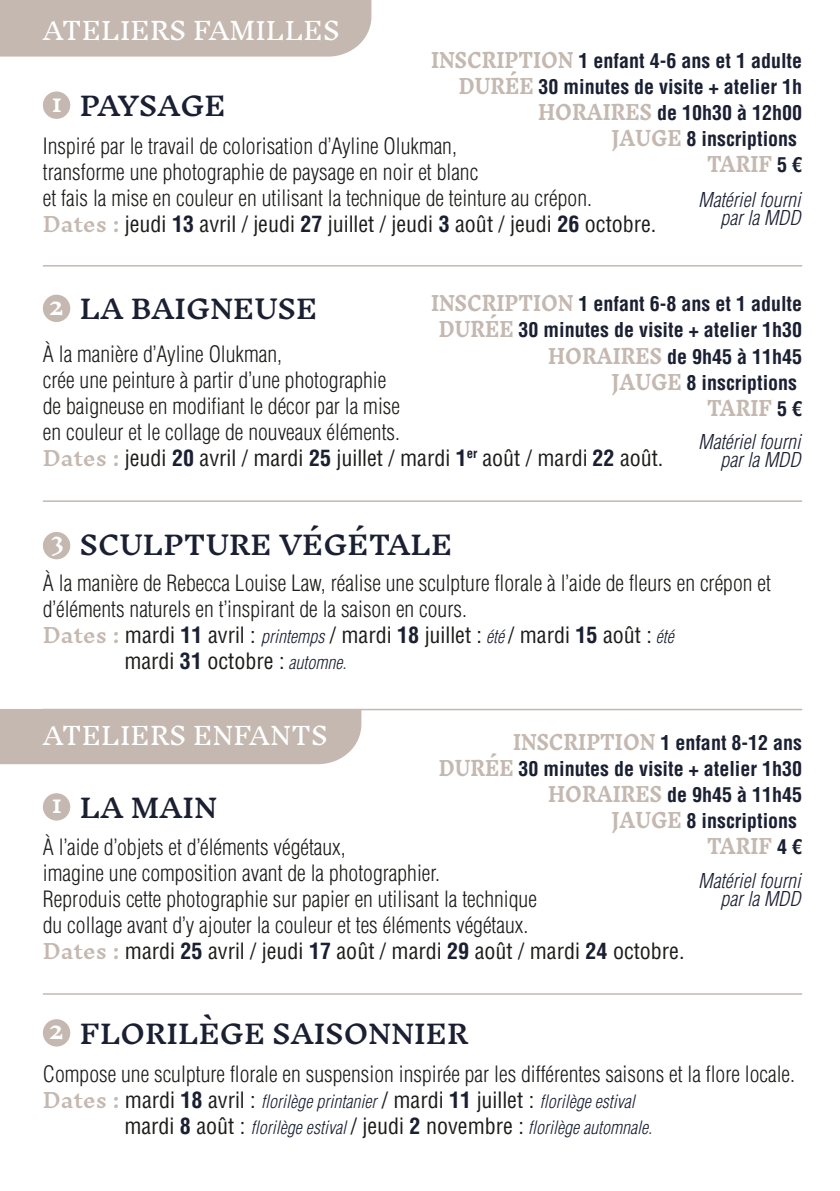
<style>
.page{position:relative;width:840px;height:1191px;background:#fff}
.page>*{position:absolute;margin:0;border:0;box-sizing:border-box;transform-origin:0 0}
.t1{font:600 26px "Inknut Antiqua";color:#1a1f32}
.t2{font:24px "Inknut Antiqua";color:#fff}
.t3{font:600 23.2px "Inknut Antiqua";color:#fff}
.t4{font:300 condensed 22px/26px "Helvetica LT Std";color:#1d1d1b}
.t5{font:condensed 22px "Helvetica LT Std";color:#1d1d1b}
.t6{font:700 condensed 20px/26px "Helvetica LT Std";color:#1a1f32;text-align:right}
.t7{font:italic 300 condensed 20px/18px "Helvetica LT Std";color:#1a1f32;text-align:right}
.t8{font:700 20px "Inknut Antiqua";color:#c4b8b0;scale:.87 1}
.t9{font:italic 300 condensed 18px/26px "Helvetica LT Std";color:#1a1f32}
.s1{font-family:"Inknut Antiqua";font-stretch:normal;color:#c4b8b0}
.s2{font-family:"Helvetica LT Std";font-stretch:condensed;color:#1a1f32}
.s3{font-family:"Inknut Antiqua";font-weight:600;font-stretch:normal;font-size:20px;color:#c4b8b0}
.s4{font-weight:400}
.s5{font-weight:700;color:#1a1f32}
.s6{font-weight:300;font-style:italic;font-size:18px;color:#1a1f32}
.s7{font-family:"Inknut Antiqua";font-weight:600;font-style:normal;font-stretch:normal;font-size:20px;color:#c4b8b0}
.s8{font-weight:400;font-style:normal;font-size:22px;color:#1d1d1b}
.s9{font-weight:700;font-style:normal;font-size:22px}
</style>
<div class="page">
<div style="left:0;top:0;width:371px;height:57px;background:#c4b8b0"></div>
<hr style="left:43px;top:265px;width:758px;height:1px;background:#c4b8b0">
<div style="left:43px;top:91px;width:27px;height:28px;background:#c4b8b0;border-radius:50%"></div>
<hr style="left:43px;top:709px;width:758px;height:1px;background:#c4b8b0">
<div style="left:43px;top:295px;width:27px;height:27px;background:#c4b8b0;border-radius:50%"></div>
<div style="left:43px;top:532px;width:27px;height:27px;background:#c4b8b0;border-radius:50%"></div>
<div style="left:43px;top:793px;width:27px;height:27px;background:#c4b8b0;border-radius:50%"></div>
<div style="left:43px;top:1019px;width:27px;height:27px;background:#c4b8b0;border-radius:50%"></div>
<hr style="left:43px;top:500px;width:758px;height:2px;background:#c4b8b0">
<hr style="left:43px;top:993px;width:758px;height:1px;background:#c4b8b0">
<div style="left:0;top:709px;width:361px;height:55px;background:#c4b8b0"></div>
<p class="t2" style="left:43px;top:18px;width:298px">ATELIERS FAMILLES</p>
<p class="t6" style="left:431px;top:48px;width:372px"><span class="s1">INSCRIPTION</span> 1 enfant 4-6 ans et 1 adulte<br><span class="s1">DURÉE</span> 30 minutes de visite + atelier 1h<br><span class="s1">HORAIRES</span> de 10h30 à 12h00<br><span class="s1">JAUGE</span> 8 inscriptions</p>
<p class="t8" style="left:706px;top:153px;width:111px">TARIF <span class="s2">5 €</span></p>
<p class="t7" style="left:697px;top:191px;width:104px">Matériel fourni par la MDD</p>
<p class="t1" style="left:51px;top:92px;width:176px"><sup>1</sup> PAYSAGE</p>
<p class="t4" style="left:43px;top:133px;width:614px">Inspiré par le travail de colorisation d’Ayline Olukman,<br>transforme une photographie de paysage en noir et blanc<br>et fais la mise en couleur en utilisant la technique de teinture au crépon.<br><span class="s3">Dates :</span> <span class="s4">jeudi</span> <span class="s5">13</span> <span class="s4">avril / jeudi</span> <span class="s5">27</span> <span class="s4">juillet / jeudi</span> <span class="s5">3</span> <span class="s4">août / jeudi</span> <span class="s5">26</span> <span class="s4">octobre.</span></p>
<p class="t6" style="left:431px;top:291px;width:372px"><span class="s1">INSCRIPTION</span> 1 enfant 6-8 ans et 1 adulte<br><span class="s1">DURÉE</span> 30 minutes de visite + atelier 1h30<br><span class="s1">HORAIRES</span> de 9h45 à 11h45<br><span class="s1">JAUGE</span> 8 inscriptions</p>
<p class="t8" style="left:706px;top:397px;width:111px">TARIF <span class="s2">5 €</span></p>
<p class="t1" style="left:80px;top:295px;width:239px">LA BAIGNEUSE</p>
<p class="t3" style="left:49px;top:293px;width:16px">2</p>
<p class="t4" style="left:43px;top:340px;width:621px">À la manière d’Ayline Olukman,<br>crée une peinture à partir d’une photographie<br>de baigneuse en modifiant le décor par la mise<br>en couleur et le collage de nouveaux éléments.<br><span class="s3">Dates :</span> <span class="s4">jeudi</span> <span class="s5">20</span> <span class="s4">avril / mardi</span> <span class="s5">25</span> <span class="s4">juillet / mardi</span> <span class="s5">1</span><sup>er</sup> <span class="s4">août / mardi</span> <span class="s5">22</span> <span class="s4">août.</span></p>
<p class="t7" style="left:697px;top:433px;width:104px">Matériel fourni par la MDD</p>
<p class="t3" style="left:51px;top:528px;width:15px">3</p>
<p class="t1" style="left:80px;top:530px;width:374px">SCULPTURE VÉGÉTALE</p>
<p class="t4" style="left:43px;top:569px;width:729px">À la manière de Rebecca Louise Law, réalise une sculpture florale à l’aide de fleurs en crépon et</p>
<p class="t4" style="left:43px;top:595px;width:425px">d’éléments naturels en t’inspirant de la saison en cours.</p>
<p class="t5" style="left:43px;top:621px;width:632px"><span class="s3">Dates :</span> mardi <span class="s5">11</span> avril : <span class="s6">printemps</span> / mardi <span class="s5">18</span> juillet : <span class="s6">été</span> / mardi <span class="s5">15</span> août : <span class="s6">été</span></p>
<p class="t5" style="left:124px;top:647px;width:224px">mardi <span class="s5">31</span> octobre : <span class="s6">automne.</span></p>
<p class="t2" style="left:43px;top:723px;width:286px">ATELIERS ENFANTS</p>
<p class="t6" style="left:438px;top:729px;width:365px"><span class="s1">INSCRIPTION</span> 1 enfant 8-12 ans<br><span class="s1">DURÉE</span> 30 minutes de visite + atelier 1h30<br><span class="s1">HORAIRES</span> de 9h45 à 11h45<br><span class="s1">JAUGE</span> 8 inscriptions</p>
<p class="t8" style="left:706px;top:835px;width:111px">TARIF <span class="s2">4 €</span></p>
<p class="t1" style="left:51px;top:793px;width:167px"><sup>1</sup> LA MAIN</p>
<p class="t4" style="left:43px;top:833px;width:643px">À l’aide d’objets et d’éléments végétaux,<br>imagine une composition avant de la photographier.<br>Reproduis cette photographie sur papier en utilisant la technique<br>du collage avant d’y ajouter la couleur et tes éléments végétaux.<br><span class="s3">Dates :</span> <span class="s4">mardi</span> <span class="s5">25</span> <span class="s4">avril / jeudi</span> <span class="s5">17</span> <span class="s4">août / mardi</span> <span class="s5">29</span> <span class="s4">août / mardi</span> <span class="s5">24</span> <span class="s4">octobre.</span></p>
<p class="t7" style="left:697px;top:872px;width:104px">Matériel fourni par la MDD</p>
<p class="t3" style="left:49px;top:1017px;width:16px">2</p>
<p class="t1" style="left:80px;top:1020px;width:390px">FLORILÈGE SAISONNIER</p>
<p class="t4" style="left:43px;top:1061px;width:753px">Compose une sculpture florale en suspension inspirée par les différentes saisons et la flore locale.</p>
<p class="t9" style="left:124px;top:1089px;width:529px;text-indent:-81px"><span class="s7">Dates :</span> <span class="s8">mardi</span> <span class="s9">18</span> <span class="s8">avril :</span> florilège printanier <span class="s8">/ mardi</span> <span class="s9">11</span> <span class="s8">juillet :</span> florilège estival <span class="s8">mardi</span> <span class="s9">8</span> <span class="s8">août :</span> florilège estival <span class="s8">/ jeudi</span> <span class="s9">2</span> <span class="s8">novembre :</span> florilège automnale.</p>
</div>
